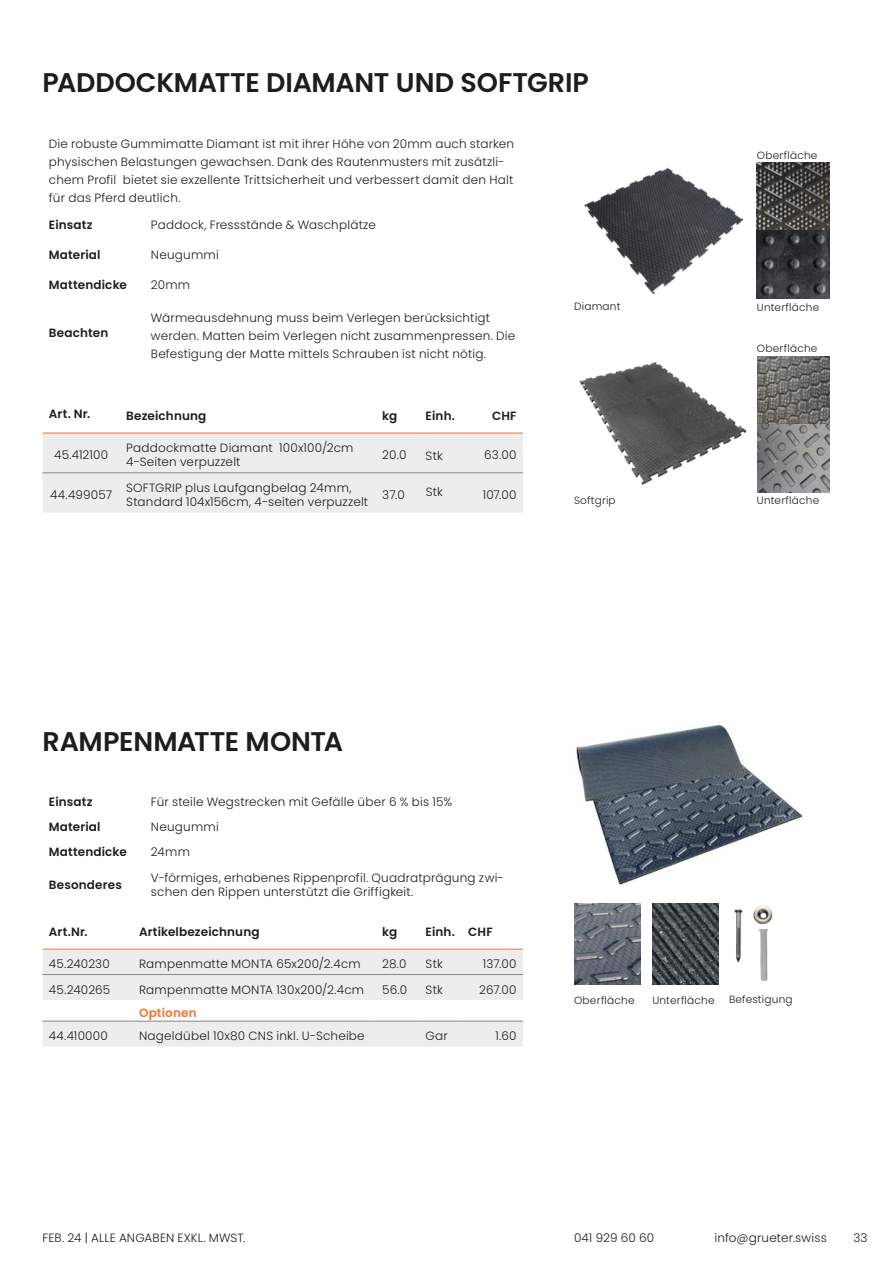
<style>
.page{position:relative;width:893px;height:1263px;background:#fff}
.page>*{position:absolute;margin:0;border:0;box-sizing:border-box;transform-origin:0 0}
.t1{font:600 27px "Poppins";letter-spacing:-.01em;color:#1d1d1c}
.t2{font:300 12px/18px "Poppins";letter-spacing:.015em;color:#1d1d1c}
.t3{font:600 12px "Poppins";letter-spacing:.015em;color:#1d1d1c}
.t4{font:600 12px "Poppins";letter-spacing:.015em;color:#ee7435}
.t5{font:300 10.5px "Poppins";letter-spacing:.02em;color:#1d1d1c}
</style>
<div class="page">
<img style="left:584px;top:163px;width:245px;height:136px">
<img style="left:579px;top:356px;width:250px;height:136px">
<div style="left:43px;top:434px;width:480px;height:79px;background:#ededed"></div>
<hr style="left:43px;top:472px;width:77px;height:1px;background:#878787">
<hr style="left:120px;top:472px;width:256px;height:1px;background:#878787">
<hr style="left:376px;top:472px;width:43px;height:1px;background:#878787">
<hr style="left:419px;top:472px;width:43px;height:1px;background:#878787">
<hr style="left:462px;top:472px;width:61px;height:1px;background:#878787">
<hr style="left:43px;top:433px;width:77px;height:1px;background:#ee7435">
<hr style="left:120px;top:433px;width:256px;height:1px;background:#ee7435">
<hr style="left:376px;top:433px;width:43px;height:1px;background:#ee7435">
<hr style="left:419px;top:433px;width:43px;height:1px;background:#ee7435">
<hr style="left:462px;top:433px;width:61px;height:1px;background:#ee7435">
<img style="left:576px;top:724px;width:227px;height:161px">
<img style="left:574px;top:904px;width:66px;height:80px">
<img style="left:652px;top:903px;width:66px;height:81px">
<img style="left:734px;top:905px;width:39px;height:76px">
<svg style="left:43px;top:950px;width:480px;height:96px;fill:#ededed"></svg>
<hr style="left:43px;top:974px;width:90px;height:1px;background:#878787">
<hr style="left:133px;top:974px;width:243px;height:1px;background:#878787">
<hr style="left:376px;top:974px;width:43px;height:1px;background:#878787">
<hr style="left:419px;top:974px;width:43px;height:1px;background:#878787">
<hr style="left:462px;top:974px;width:61px;height:1px;background:#878787">
<hr style="left:43px;top:949px;width:90px;height:1px;background:#ee7435">
<hr style="left:133px;top:949px;width:243px;height:1px;background:#ee7435">
<hr style="left:376px;top:949px;width:43px;height:1px;background:#ee7435">
<hr style="left:419px;top:949px;width:43px;height:1px;background:#ee7435">
<hr style="left:462px;top:949px;width:61px;height:1px;background:#ee7435">
<hr style="left:43px;top:1021px;width:90px;height:1px;background:#878787">
<hr style="left:133px;top:1021px;width:243px;height:1px;background:#878787">
<hr style="left:376px;top:1021px;width:43px;height:1px;background:#878787">
<hr style="left:419px;top:1021px;width:43px;height:1px;background:#878787">
<hr style="left:462px;top:1021px;width:61px;height:1px;background:#878787">
<h1 class="t1" style="left:43px;top:67px;width:548px">PADDOCKMATTE DIAMANT UND SOFTGRIP</h1>
<p class="t2" style="left:49px;top:135px;width:467px">Die robuste Gummimatte Diamant ist mit ihrer Höhe von 20mm auch starken physischen Belastungen gewachsen. Dank des Rautenmusters mit zusätzli&shy;chem Profil bietet sie exzellente Trittsicherheit und verbessert damit den Halt für das Pferd deutlich.</p>
<p class="t3" style="left:49px;top:218px;width:45px">Einsatz</p>
<p class="t2" style="left:151px;top:216px;width:226px">Paddock, Fressstände &amp; Waschplätze</p>
<p class="t3" style="left:49px;top:248px;width:53px">Material</p>
<p class="t2" style="left:151px;top:246px;width:69px">Neugummi</p>
<p class="t3" style="left:49px;top:278px;width:79px">Mattendicke</p>
<p class="t2" style="left:151px;top:276px;width:41px">20mm</p>
<p class="t3" style="left:49px;top:326px;width:61px">Beachten</p>
<p class="t2" style="left:151px;top:309px;width:366px">Wärmeausdehnung muss beim Verlegen berücksichtigt werden. Matten beim Verlegen nicht zusammenpressen. Die<br>Befestigung der Matte mittels Schrauben ist nicht nötig.</p>
<p class="t3" style="left:49px;top:407px;width:43px">Art. Nr.</p>
<p class="t3" style="left:126px;top:409px;width:82px">Bezeichnung</p>
<p class="t3" style="left:382px;top:409px;width:17px">kg</p>
<p class="t3" style="left:426px;top:409px;width:31px">Einh.</p>
<p class="t3" style="left:492px;top:409px;width:26px">CHF</p>
<p class="t2" style="left:54px;top:446px;width:56px">45.412100</p>
<p class="t2" style="left:126px;top:441px;width:229px;line-height:14.4px">Paddockmatte Diamant 100x100/2cm<br>4-Seiten verpuzzelt</p>
<p class="t2" style="left:382px;top:446px;width:26px">20.0</p>
<p class="t2" style="left:426px;top:447px;width:19px">Stk</p>
<p class="t2" style="left:484px;top:446px;width:34px">63.00</p>
<p class="t2" style="left:50px;top:486px;width:64px">44.499057</p>
<p class="t2" style="left:126px;top:480px;width:243px;line-height:14.4px">SOFTGRIP plus Laufgangbelag 24mm,<br>Standard 104x156cm, 4-seiten verpuzzelt</p>
<p class="t2" style="left:382px;top:486px;width:24px">37.0</p>
<p class="t2" style="left:426px;top:483px;width:19px">Stk</p>
<p class="t2" style="left:483px;top:486px;width:36px">107.00</p>
<p class="t5" style="left:574px;top:300px;width:48px">Diamant</p>
<p class="t5" style="left:574px;top:494px;width:43px">Softgrip</p>
<h1 class="t1" style="left:43px;top:726px;width:302px">RAMPENMATTE MONTA</h1>
<p class="t5" style="left:757px;top:149px;width:62px">Oberfläche</p>
<p class="t5" style="left:757px;top:301px;width:64px">Unterfläche</p>
<p class="t5" style="left:757px;top:342px;width:62px">Oberfläche</p>
<p class="t5" style="left:757px;top:494px;width:64px">Unterfläche</p>
<p class="t3" style="left:49px;top:794px;width:45px">Einsatz</p>
<p class="t2" style="left:151px;top:792px;width:303px">Für steile Wegstrecken mit Gefälle über 6 % bis 15%</p>
<p class="t3" style="left:49px;top:820px;width:53px">Material</p>
<p class="t2" style="left:151px;top:818px;width:69px">Neugummi</p>
<p class="t3" style="left:49px;top:845px;width:79px">Mattendicke</p>
<p class="t2" style="left:151px;top:843px;width:41px">24mm</p>
<p class="t3" style="left:49px;top:878px;width:75px">Besonderes</p>
<p class="t2" style="left:151px;top:870px;width:354px;line-height:14.4px">V-förmiges, erhabenes Rippenprofil. Quadratprägung zwi&shy;schen den Rippen unterstützt die Griffigkeit.</p>
<p class="t3" style="left:49px;top:925px;width:40px">Art.Nr.</p>
<p class="t3" style="left:139px;top:925px;width:122px">Artikelbezeichnung</p>
<p class="t3" style="left:382px;top:925px;width:16px">kg</p>
<p class="t3" style="left:426px;top:925px;width:69px">Einh. CHF</p>
<p class="t2" style="left:49px;top:955px;width:62px">45.240230</p>
<p class="t2" style="left:139px;top:955px;width:223px">Rampenmatte MONTA 65x200/2.4cm</p>
<p class="t2" style="left:382px;top:955px;width:26px">28.0</p>
<p class="t2" style="left:426px;top:955px;width:19px">Stk</p>
<p class="t2" style="left:483px;top:955px;width:35px">137.00</p>
<p class="t2" style="left:49px;top:980px;width:63px">45.240265</p>
<p class="t2" style="left:139px;top:980px;width:227px">Rampenmatte MONTA 130x200/2.4cm</p>
<p class="t2" style="left:382px;top:980px;width:26px">56.0</p>
<p class="t2" style="left:426px;top:980px;width:19px">Stk</p>
<p class="t2" style="left:479px;top:980px;width:39px">267.00</p>
<p class="t4" style="left:139px;top:1006px;width:59px">Optionen</p>
<p class="t2" style="left:49px;top:1027px;width:61px">44.410000</p>
<p class="t2" style="left:139px;top:1027px;width:227px">Nageldübel 10x80 CNS inkl. U-Scheibe</p>
<p class="t2" style="left:426px;top:1027px;width:24px">Gar</p>
<p class="t2" style="left:495px;top:1027px;width:23px">1.60</p>
<p class="t5" style="left:574px;top:994px;width:62px">Oberfläche</p>
<p class="t5" style="left:652px;top:994px;width:64px">Unterfläche</p>
<p class="t5" style="left:729px;top:994px;width:65px">Befestigung</p>
<p class="t2" style="left:43px;top:1229px;width:204px">Feb. 24 | ALLE ANGABEN EXKL. MWST.</p>
<p class="t2" style="left:574px;top:1228px;width:82px">041 929 60 60</p>
<p class="t2" style="left:714px;top:1228px;width:114px">info@grueter.swiss</p>
<p class="t2" style="left:853px;top:1228px;width:16px">33</p>
</div>
